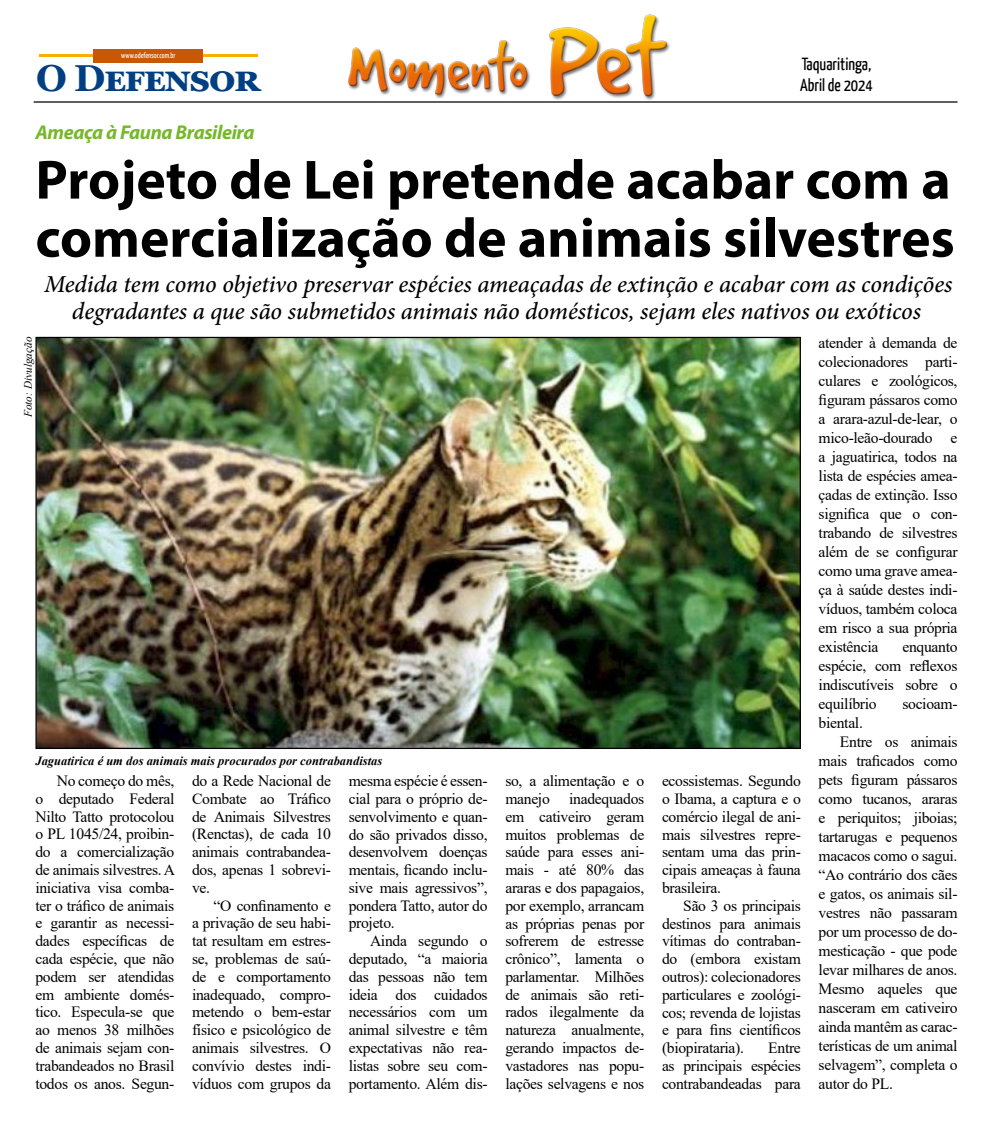
<style>
.page{position:relative;width:993px;height:1124px;background:#fff}
.page>*{position:absolute;margin:0;border:0;box-sizing:border-box;transform-origin:0 0}
.t1{font:700 55.62px/58.1px "Myriad Pro";color:#000}
.t2{font:700 37.5px "Georgia";letter-spacing:-.03em;color:#004082}
.t3{font:italic 500 24.38px/26.9px "Minion Pro";letter-spacing:-.005em;color:#000;text-align:center}
.t4{font:italic 700 20px "Myriad Pro";letter-spacing:-.02em;color:#76b82a}
.t5{font:17.5px/21px "Yanone Kaffeesatz";color:#000}
.t6{font:15.62px/17.8px "Times New Roman";letter-spacing:-.02em;color:#000;text-align:justify}
.t7{font:italic 700 12.5px "Times New Roman";color:#000}
.t8{font:italic 11.25px "Times New Roman";color:#000}
.t9{font:7.75px "Yanone Kaffeesatz";color:#fff}
</style>
<div class="page">
<hr style="left:39px;top:54px;width:219px;height:3px;background:#f9b000">
<div style="left:93px;top:49px;width:110px;height:13px;background:#c85805"></div>
<img style="left:348px;top:14px;width:322px;height:86px">
<hr style="left:34px;top:101px;width:923px;height:2px;background:#000">
<img style="left:37px;top:339px;width:761px;height:408px">
<p class="t9" style="left:121px;top:50px;width:56px">www.odefensor.com.br</p>
<h2 class="t2" style="left:36px;top:54px;width:226px">O Defensor</h2>
<p class="t5" style="left:799px;top:53px;width:74px">Taquaritinga,<br>Abril de 2024</p>
<p class="t4" style="left:35px;top:119px;width:220px">Ameaça à Fauna Brasileira</p>
<h1 class="t1" style="left:35px;top:149px;width:920px">Projeto de Lei pretende acabar com a comercialização de animais silvestres</h1>
<p class="t8" style="left:20px;top:417px;width:82px;rotate:-90deg">Foto: Divulgação</p>
<h3 class="t3" style="left:44px;top:271px;width:909px">Medida tem como objetivo preservar espécies ameaçadas de extinção e acabar com as condições degradantes a que são submetidos animais não domésticos, sejam eles nativos ou exóticos</h3>
<p class="t6" style="left:818px;top:332px;width:140px;line-height:19px">atender à demanda de colecionadores parti&shy;culares e zoológicos, figuram pássaros como a arara-azul-de-lear, o mico-leão-dourado e a jaguatirica, todos na lista de espécies amea&shy;çadas de extinção. Isso significa que o con&shy;trabando de silvestres além de se configurar como uma grave amea&shy;ça à saúde destes indi&shy;víduos, também coloca em risco a sua própria existência</p>
<p class="t6" style="left:818px;top:636px;width:140px;line-height:19px;text-indent:84px">enquanto espécie, com reflexos indiscutíveis sobre o equilíbrio</p>
<p class="t6" style="left:902px;top:694px;width:57px">socioam-</p>
<p class="t7" style="left:35px;top:751px;width:348px">Jaguatirica é um dos animais mais procurados por contrabandistas</p>
<p class="t6" style="left:35px;top:771px;width:141px;text-indent:21px">No começo do mês, o deputado Federal Nilto Tatto protocolou o PL 1045/24, proibin&shy;do a comercialização de animais silvestres. A iniciativa visa comba&shy;ter o tráfico de animais e garantir as necessi&shy;dades específicas de cada espécie, que não podem ser atendidas em ambiente domés&shy;tico. Especula-se que ao menos 38 milhões de animais sejam con&shy;trabandeados no Brasil todos os anos. Segun-</p>
<p class="t6" style="left:192px;top:771px;width:140px">do a Rede Nacional de Combate ao Tráfico de Animais Silvestres (Renctas), de cada 10 animais contrabandea&shy;dos, apenas 1 sobrevi&shy;ve.</p>
<p class="t6" style="left:192px;top:895px;width:140px;text-indent:21px">“O confinamento e a privação de seu habi&shy;tat resultam em estres&shy;se, problemas de saú&shy;de e comportamento inadequado, compro&shy;metendo o bem-estar físico e psicológico de animais silvestres. O convívio destes indi&shy;víduos com grupos da</p>
<p class="t6" style="left:348px;top:771px;width:140px">mesma espécie é essen&shy;cial para o próprio de&shy;senvolvimento e quan&shy;do são privados disso, desenvolvem doenças mentais, ficando inclu&shy;sive mais agressivos”, pondera Tatto, autor do projeto.</p>
<p class="t6" style="left:348px;top:931px;width:140px;text-indent:21px">Ainda segundo o deputado, “a maioria das pessoas não tem ideia dos cuidados necessários com um animal silvestre e têm expectativas não rea&shy;listas sobre seu com&shy;portamento. Além dis-</p>
<p class="t6" style="left:505px;top:771px;width:140px">so, a alimentação e o manejo inadequados em cativeiro geram muitos problemas de saúde para esses ani&shy;mais - até 80% das araras e dos papagaios, por exemplo, arrancam as próprias penas por sofrerem de estresse crônico”, lamenta o parlamentar. Milhões de animais são reti&shy;rados ilegalmente da natureza anualmente, gerando impactos de&shy;vastadores nas popu&shy;lações selvagens e nos</p>
<p class="t6" style="left:661px;top:771px;width:140px">ecossistemas. Segundo o Ibama, a captura e o comércio ilegal de ani&shy;mais silvestres repre&shy;sentam uma das prin&shy;cipais ameaças à fauna brasileira.</p>
<p class="t6" style="left:661px;top:896px;width:140px;text-indent:21px">São 3 os principais destinos para animais vítimas do contraban&shy;do (embora existam outros): colecionadores particulares e zoológi&shy;cos; revenda de lojistas e para fins científicos (biopirataria).</p>
<p class="t6" style="left:661px;top:1038px;width:140px;text-indent:106px">Entre as principais espécies contrabandeadas para</p>
<p class="t6" style="left:818px;top:713px;width:46px">biental.</p>
<p class="t6" style="left:839px;top:732px;width:119px">Entre os animais</p>
<p class="t6" style="left:818px;top:751px;width:140px">mais traficados como</p>
<p class="t6" style="left:818px;top:770px;width:140px">pets figuram pássaros</p>
<p class="t6" style="left:818px;top:789px;width:140px">como tucanos, araras</p>
<p class="t6" style="left:818px;top:808px;width:140px">e periquitos; jiboias;</p>
<p class="t6" style="left:818px;top:827px;width:140px">tartarugas e pequenos</p>
<p class="t6" style="left:818px;top:846px;width:140px">macacos como o sagui.</p>
<p class="t6" style="left:818px;top:865px;width:140px">“Ao contrário dos cães</p>
<p class="t6" style="left:818px;top:884px;width:140px">e gatos, os animais sil-</p>
<p class="t6" style="left:818px;top:903px;width:140px">vestres não passaram</p>
<p class="t6" style="left:818px;top:922px;width:140px">por um processo de do-</p>
<p class="t6" style="left:818px;top:940px;width:140px">mesticação - que pode</p>
<p class="t6" style="left:818px;top:959px;width:140px">levar milhares de anos.</p>
<p class="t6" style="left:818px;top:978px;width:140px">Mesmo aqueles que</p>
<p class="t6" style="left:818px;top:997px;width:140px">nasceram em cativeiro</p>
<p class="t6" style="left:818px;top:1016px;width:140px">ainda mantêm as carac-</p>
<p class="t6" style="left:818px;top:1035px;width:140px">terísticas de um animal</p>
<p class="t6" style="left:818px;top:1054px;width:140px">selvagem”, completa o</p>
<p class="t6" style="left:818px;top:1073px;width:76px">autor do PL.</p>
</div>
